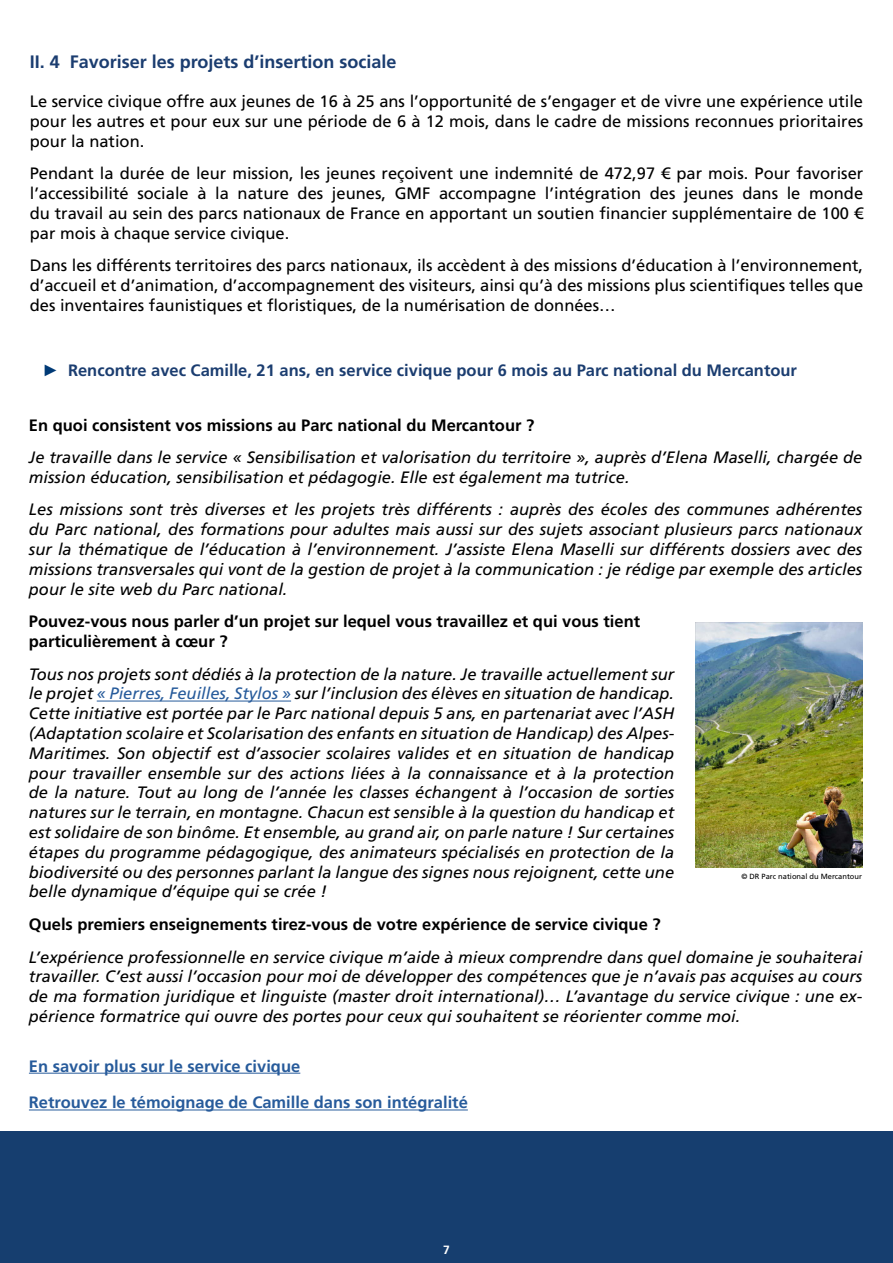
<style>
.page{position:relative;width:893px;height:1263px;background:#fff}
.page>*{position:absolute;margin:0;border:0;box-sizing:border-box;transform-origin:0 0}
.t1{font:700 18px "Frutiger LT Std";color:#1b3d70}
.t2{font:italic 16.5px/19.8px "Frutiger LT Std";color:#000;text-align:justify}
.t3{font:16.5px/19.8px "Frutiger LT Std";color:#000;text-align:justify}
.t4{font:700 16.5px/19.8px "Frutiger LT Std";color:#000}
.t5{font:700 16.5px "Frutiger LT Std";color:#1b3d70}
.t6{font:700 16.5px "Frutiger LT Std";color:#275b9b}
.t7{font:700 12px "Frutiger LT Std";color:#fff}
.t8{font:7.5px "Frutiger LT Std";color:#000}
.s1{font-family:"Arial";font-weight:400;color:#003a76}
.s2{color:#275b9b}
</style>
<div class="page">
<div style="left:0;top:1131px;width:893px;height:132px;background:#163e6f"></div>
<hr style="left:97px;top:701px;width:194px;height:1px;background:#275b9b">
<hr style="left:29px;top:1073px;width:271px;height:1px;background:#275b9b">
<hr style="left:29px;top:1109px;width:439px;height:1px;background:#275b9b">
<img style="left:695px;top:623px;width:167px;height:244px">
<p class="t1" style="left:30px;top:51px;width:368px">II. 4 Favoriser les projets d’insertion sociale</p>
<p class="t3" style="left:30px;top:92px;width:835px">Le service civique offre aux jeunes de 16 à 25 ans l’opportunité de s’engager et de vivre une expérience utile pour les autres et pour eux sur une période de 6 à 12 mois, dans le cadre de missions reconnues prioritaires pour la nation.</p>
<p class="t3" style="left:30px;top:164px;width:835px">Pendant la durée de leur mission, les jeunes reçoivent une indemnité de 472,97 € par mois. Pour favoriser l’accessibilité sociale à la nature des jeunes, GMF accompagne l’intégration des jeunes dans le monde du travail au sein des parcs nationaux de France en apportant un soutien financier supplémentaire de 100 € par mois à chaque service civique.</p>
<p class="t3" style="left:30px;top:256px;width:835px">Dans les différents territoires des parcs nationaux, ils accèdent à des missions d’éducation à l’environnement, d’accueil et d’animation, d’accompagnement des visiteurs, ainsi qu’à des missions plus scientifiques telles que des inventaires faunistiques et floristiques, de la numérisation de données…</p>
<p class="t5" style="left:43px;top:360px;width:756px"><span class="s1">►</span> Rencontre avec Camille, 21 ans, en service civique pour 6 mois au Parc national du Mercantour</p>
<p class="t4" style="left:29px;top:415px;width:507px">En quoi consistent vos missions au Parc national du Mercantour ?</p>
<p class="t2" style="left:29px;top:448px;width:835px">Je travaille dans le service « Sensibilisation et valorisation du territoire », auprès d’Elena Maselli, chargée de mission éducation, sensibilisation et pédagogie. Elle est également ma tutrice.</p>
<p class="t2" style="left:29px;top:500px;width:835px">Les missions sont très diverses et les projets très différents : auprès des écoles des communes adhérentes du Parc national, des formations pour adultes mais aussi sur des sujets associant plusieurs parcs nationaux sur la thématique de l’éducation à l’environnement. J’assiste Elena Maselli sur différents dossiers avec des missions transversales qui vont de la gestion de projet à la communication : je rédige par exemple des articles pour le site web du Parc national.</p>
<p class="t4" style="left:29px;top:612px;width:613px">Pouvez-vous nous parler d’un projet sur lequel vous travaillez et qui vous tient particulièrement à cœur ?</p>
<p class="t2" style="left:29px;top:664px;width:647px">Tous nos projets sont dédiés à la protection de la nature. Je travaille actuellement sur le projet <span class="s2">« Pierres, Feuilles, Stylos »</span> sur l’inclusion des élèves en situation de handicap.<br>Cette initiative est portée par le Parc national depuis 5 ans, en partenariat avec l’ASH (Adaptation scolaire et Scolarisation des enfants en situation de Handicap) des Alpes-Maritimes. Son objectif est d’associer scolaires valides et en situation de handicap pour travailler ensemble sur des actions liées à la connaissance et à la protection de la nature. Tout au long de l’année les classes échangent à l’occasion de sorties natures sur le terrain, en montagne. Chacun est sensible à la question du handicap et est solidaire de son binôme. Et ensemble, au grand air, on parle nature ! Sur certaines étapes du programme pédagogique, des animateurs spécialisés en protection de la biodiversité ou des personnes parlant la langue des signes nous rejoignent, cette une belle dynamique d’équipe qui se crée !</p>
<p class="t4" style="left:29px;top:914px;width:633px">Quels premiers enseignements tirez-vous de votre expérience de service civique ?</p>
<p class="t2" style="left:29px;top:947px;width:835px">L’expérience professionnelle en service civique m’aide à mieux comprendre dans quel domaine je souhaiterai travailler. C’est aussi l’occasion pour moi de développer des compétences que je n’avais pas acquises au cours de ma formation juridique et linguiste (master droit international)… L’avantage du service civique : une ex&shy;périence formatrice qui ouvre des portes pour ceux qui souhaitent se réorienter comme moi.</p>
<p class="t6" style="left:29px;top:1056px;width:273px">En savoir plus sur le service civique</p>
<p class="t6" style="left:29px;top:1093px;width:440px">Retrouvez le témoignage de Camille dans son intégralité</p>
<p class="t8" style="left:741px;top:872px;width:122px">© DR Parc national du Mercantour</p>
<p class="t7" style="left:443px;top:1243px;width:8px">7</p>
</div>
